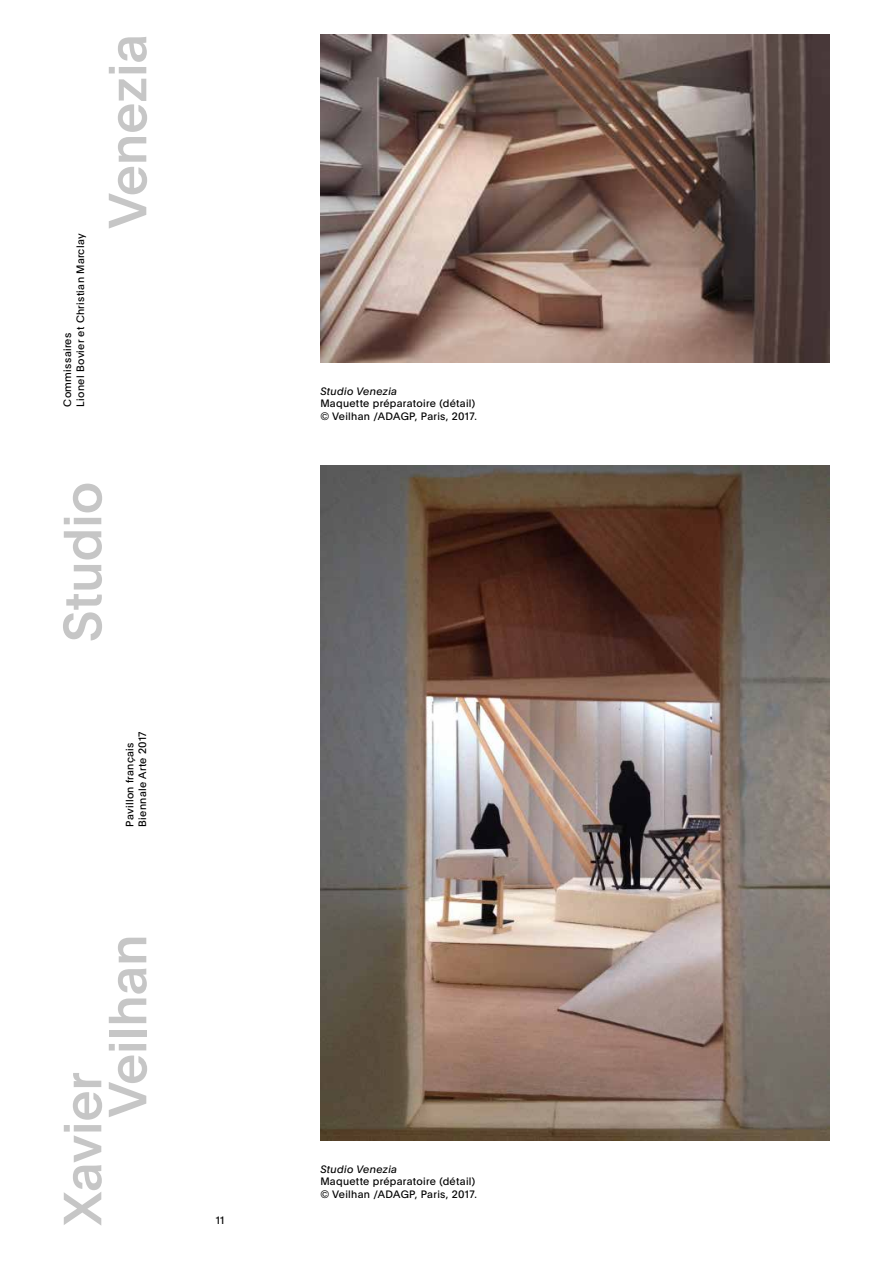
<style>
.page{position:relative;width:893px;height:1263px;background:#fff}
.page>*{position:absolute;margin:0;border:0;box-sizing:border-box;transform-origin:0 0}
.t1{font:500 52.5px/45px "Plain";letter-spacing:-.005em;color:#c6c6c6}
.t2{font:10.5px/12.8px "Plain";letter-spacing:.03em;color:#000}
.t3{font:italic 10.5px "Plain";letter-spacing:.03em;color:#000}
</style>
<div class="page">
<img style="left:320px;top:466px;width:509px;height:674px">
<img style="left:320px;top:35px;width:509px;height:327px">
<p class="t2" style="left:61px;top:407px;width:175px;rotate:-90deg">Commissaires<br>Lionel Bovier et Christian Marclay</p>
<h1 class="t1" style="left:103px;top:229px;width:196px;rotate:-90deg">Venezia</h1>
<h1 class="t1" style="left:58px;top:642px;width:162px;rotate:-90deg">Studio</h1>
<p class="t2" style="left:123px;top:827px;width:97px;rotate:-90deg">Pavillon français<br>Biennale Arte 2017</p>
<h1 class="t1" style="left:58px;top:1118px;width:185px;text-indent:-108px;rotate:-90deg">Xavier<br>Veilhan</h1>
<p class="t2" style="left:216px;top:1213px;width:10px">11</p>
<p class="t3" style="left:320px;top:383px;width:78px">Studio Venezia</p>
<p class="t2" style="left:320px;top:397px;width:158px">Maquette préparatoire (détail) © Veilhan /ADAGP, Paris, 2017.</p>
<p class="t3" style="left:320px;top:1161px;width:78px">Studio Venezia</p>
<p class="t2" style="left:320px;top:1175px;width:158px">Maquette préparatoire (détail) © Veilhan /ADAGP, Paris, 2017.</p>
</div>
